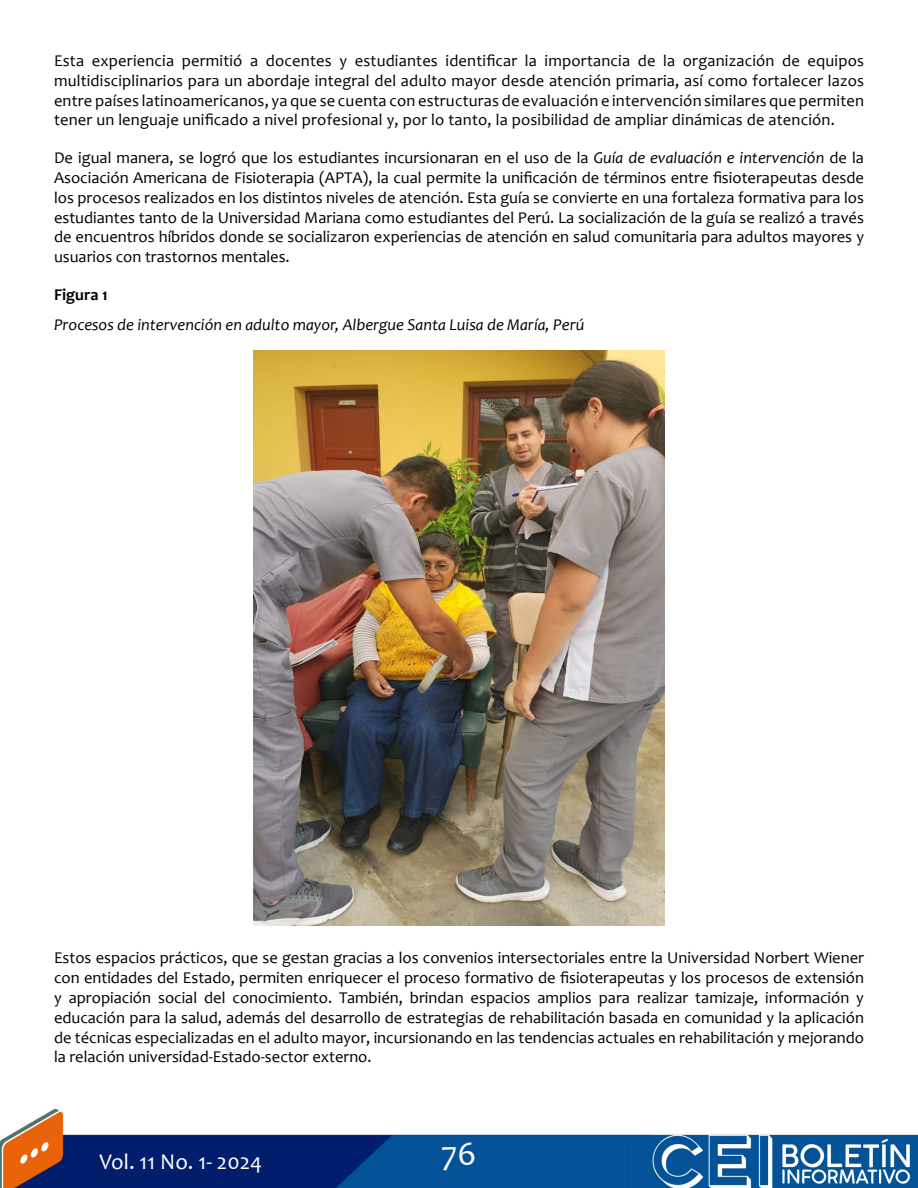
<style>
.page{position:relative;width:918px;height:1188px;background:#fff}
.page>*{position:absolute;margin:0;border:0;box-sizing:border-box;transform-origin:0 0}
.t1{font:34.5px "Candara";color:#fff}
.t2{font:22.5px "Candara";color:#fff}
.t3{font:16.5px/19.8px "Candara";color:#000;text-align:justify}
.t4{font:italic 16.5px "Candara";color:#000}
.t5{font:700 16.5px "Candara";color:#000}
.s1{font-style:italic}
</style>
<div class="page">
<img style="left:0;top:1108px;width:917px;height:80px">
<img style="left:253px;top:351px;width:412px;height:575px">
<p class="t3" style="left:54px;top:51px;width:812px">Esta experiencia permitió a docentes y estudiantes identificar la importancia de la organización de equipos multidisciplinarios para un abordaje integral del adulto mayor desde atención primaria, así como fortalecer lazos entre países latinoamericanos, ya que se cuenta con estructuras de evaluación e intervención similares que permiten tener un lenguaje unificado a nivel profesional y, por lo tanto, la posibilidad de ampliar dinámicas de atención.</p>
<p class="t3" style="left:54px;top:148px;width:812px">De igual manera, se logró que los estudiantes incursionaran en el uso de la <span class="s1">Guía de evaluación e intervención</span> de la Asociación Americana de Fisioterapia (APTA), la cual permite la unificación de términos entre fisioterapeutas desde los procesos realizados en los distintos niveles de atención. Esta guía se convierte en una fortaleza formativa para los estudiantes tanto de la Universidad Mariana como estudiantes del Perú. La socialización de la guía se realizó a través de encuentros híbridos donde se socializaron experiencias de atención en salud comunitaria para adultos mayores y usuarios con trastornos mentales.</p>
<p class="t5" style="left:54px;top:284px;width:55px">Figura 1</p>
<p class="t4" style="left:54px;top:314px;width:532px">Procesos de intervención en adulto mayor, Albergue Santa Luisa de María, Perú</p>
<p class="t3" style="left:54px;top:948px;width:812px">Estos espacios prácticos, que se gestan gracias a los convenios intersectoriales entre la Universidad Norbert Wiener con entidades del Estado, permiten enriquecer el proceso formativo de fisioterapeutas y los procesos de extensión y apropiación social del conocimiento. También, brindan espacios amplios para realizar tamizaje, información y educación para la salud, además del desarrollo de estrategias de rehabilitación basada en comunidad y la aplicación de técnicas especializadas en el adulto mayor, incursionando en las tendencias actuales en rehabilitación y mejorando la relación universidad-Estado-sector externo.</p>
<h2 class="t2" style="left:99px;top:1147px;width:164px">Vol. 11 No. 1- 2024</h2>
<h1 class="t1" style="left:441px;top:1132px;width:37px">76</h1>
</div>
